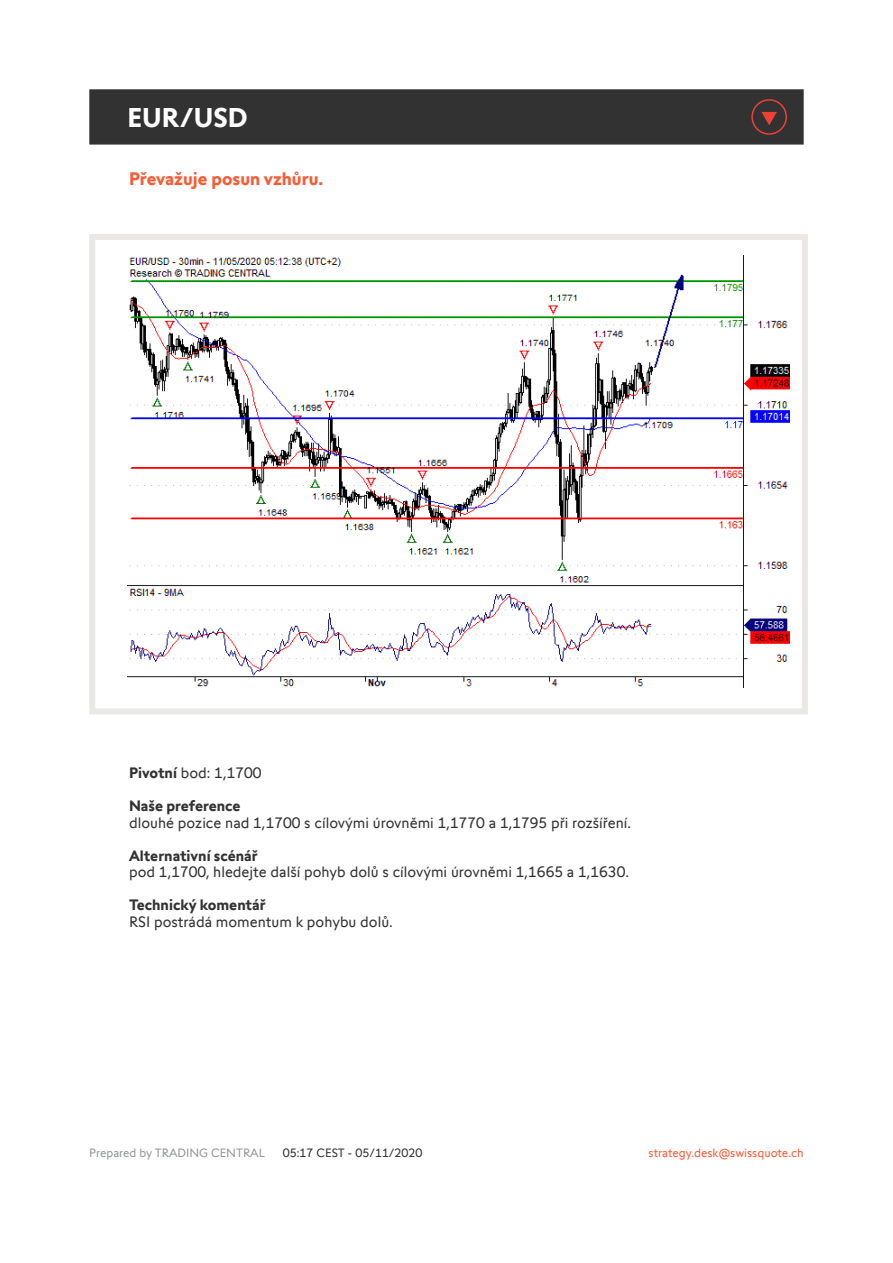
<style>
.page{position:relative;width:893px;height:1263px;background:#fff}
.page>*{position:absolute;margin:0;border:0;box-sizing:border-box;transform-origin:0 0}
.t1{font:700 27px "Swissquote CT";color:#fff}
.t2{font:700 18px "Swissquote CT";color:#fa5b35}
.t3{font:15px "Swissquote CT";color:#323232}
.t4{font:700 15px "Swissquote CT";color:#323232}
.t5{font:12px "Swissquote CT";color:#fa5b35}
.t6{font:12px "Swissquote CT";color:#939598}
.t7{font:12px "Swissquote CT";color:#323232}
.s1{font-weight:700}
</style>
<div class="page">
<div style="left:89px;top:234px;width:719px;height:480px;border:6px solid #e9e8e7"></div>
<div style="left:89px;top:89px;width:715px;height:56px;background:#323232;border:2px solid #323232"></div>
<img style="left:128px;top:255px;width:661px;height:432px">
<svg style="left:751px;top:99px;width:36px;height:36px"></svg>
<h1 class="t1" style="left:128px;top:101px;width:122px">EUR/USD</h1>
<p class="t2" style="left:129px;top:168px;width:196px">Převažuje posun vzhůru.</p>
<p class="t3" style="left:129px;top:764px;width:134px"><span class="s1">Pivotní</span> bod: 1,1700</p>
<p class="t4" style="left:129px;top:797px;width:113px">Naše preference</p>
<p class="t3" style="left:129px;top:814px;width:503px">dlouhé pozice nad 1,1700 s cílovými úrovněmi 1,1770 a 1,1795 při rozšíření.</p>
<p class="t4" style="left:129px;top:846px;width:130px">Alternativní scénář</p>
<p class="t3" style="left:129px;top:863px;width:501px">pod 1,1700, hledejte další pohyb dolů s cílovými úrovněmi 1,1665 a 1,1630.</p>
<p class="t4" style="left:129px;top:896px;width:138px">Technický komentář</p>
<p class="t3" style="left:129px;top:913px;width:265px">RSI postrádá momentum k pohybu dolů.</p>
<p class="t6" style="left:89px;top:1145px;width:177px">Prepared by TRADING CENTRAL</p>
<p class="t7" style="left:283px;top:1145px;width:141px">05:17 CEST - 05/11/2020</p>
<p class="t5" style="left:649px;top:1145px;width:157px">strategy.desk@swissquote.ch</p>
</div>
